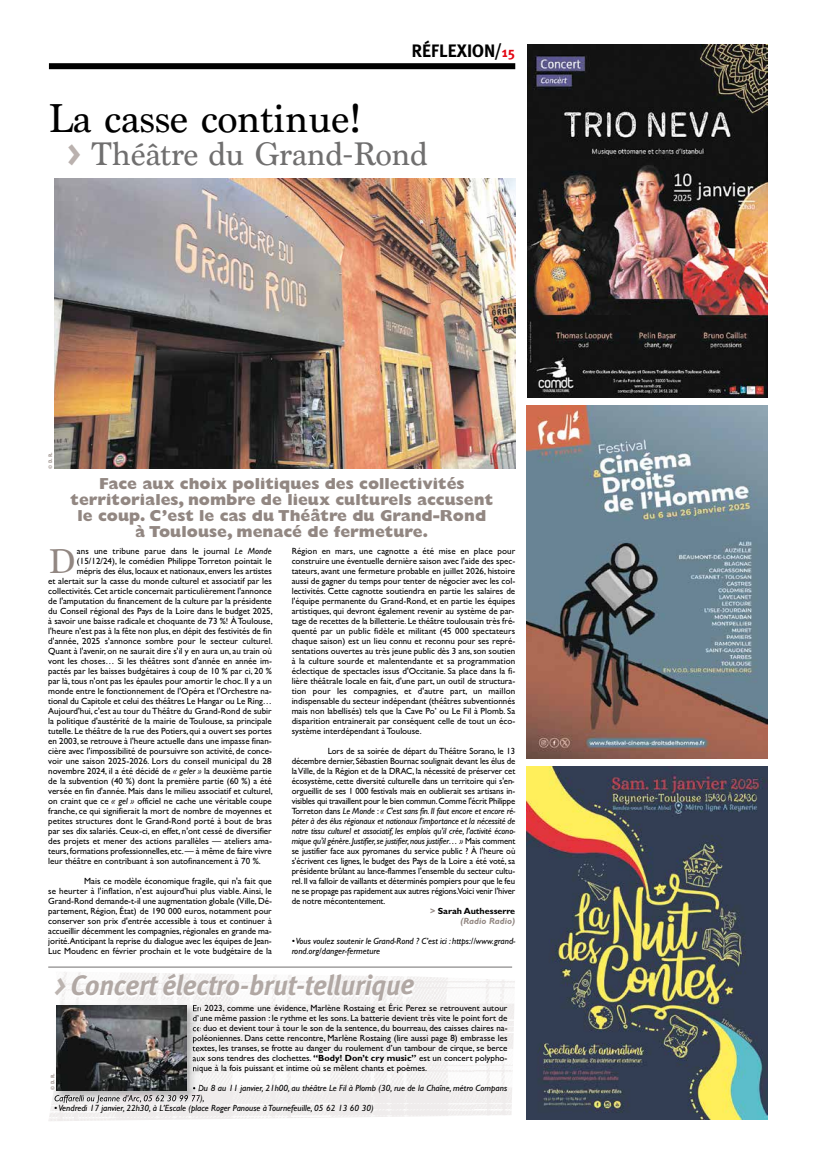
<style>
.page{position:relative;width:820px;height:1163px;background:#fff}
.page>*{position:absolute;margin:0;border:0;box-sizing:border-box;transform-origin:0 0}
.t1{font:42px "Marion";color:#000}
.t2{font:36px "Marion";color:#928782}
.t3{font:34px "Marion";color:#706f6f}
.t4{font:italic 28px "Meta Bold Lf";letter-spacing:-.01em;color:#b1a8a4}
.t5{font:italic 28px "Meta Bold Lf";color:#fff}
.t6{font:700 18px "Meta";color:#000}
.t7{font:800 16px/16px "Gill Sans";color:#928782;text-align:center}
.t8{font:9px/10px "Gill Sans";color:#000;text-align:justify}
.t9{font:italic 9px/10px "Gill Sans";letter-spacing:-.01em;color:#000}
.t10{font:9px "Gill Sans";letter-spacing:-.02em;color:#000}
.t11{font:700 9px "Gill Sans";color:#000}
.t12{font:italic 700 9px "Gill Sans";color:#928782}
.t13{font:900 5px "DIN";color:#a79d98}
.s1{font-size:14px;color:#e30613}
.s2{font-family:"Meta";font-weight:700;color:#bab1ae}
.s3{font-style:italic}
.s4{font-style:normal}
.s5{color:#928782}
.s6{font-weight:700}
</style>
<div class="page">
<div style="left:49px;top:63px;width:466px;height:6px;background:#000"></div>
<img style="left:54px;top:179px;width:461px;height:289px">
<hr style="left:48px;top:966px;width:464px;height:1px;background:#706f6f">
<img style="left:527px;top:44px;width:240px;height:353px">
<img style="left:526px;top:406px;width:241px;height:352px">
<img style="left:526px;top:766px;width:241px;height:353px">
<img style="left:48px;top:972px;width:467px;height:149px">
<img style="left:52px;top:1000px;width:147px;height:102px">
<img style="left:63px;top:1000px;width:136px;height:34px">
<svg style="left:192px;top:1004px;width:7px;height:67px"></svg>
<svg style="left:193px;top:1085px;width:6px;height:6px"></svg>
<img style="left:55px;top:1094px;width:144px;height:8px">
<img style="left:57px;top:1004px;width:129px;height:85px">
<h3 class="t6" style="left:411px;top:40px;width:105px">RÉFLEXION/<span class="s1">15</span></h3>
<h1 class="t1" style="left:48px;top:94px;width:315px">La casse continue!</h1>
<h3 class="t3" style="left:67px;top:134px;width:362px"><span class="s2">&gt;</span> Théâtre du Grand-Rond</h3>
<p class="t13" style="left:47px;top:468px;width:18px;rotate:-90deg">© D. R.</p>
<h3 class="t7" style="left:71px;top:476px;width:424px">Face aux choix politiques des collectivités territoriales, nombre de lieux culturels accusent le coup. C’est le cas du Théâtre du Grand-Rond à Toulouse, menacé de fermeture.</h3>
<p class="t8" style="left:77px;top:546px;width:196px">ans une tribune parue dans le journal <span class="s3">Le Monde</span></p>
<p class="t8" style="left:77px;top:556px;width:196px">(15/12/24), le comédien Philippe Torreton pointait le</p>
<p class="t8" style="left:77px;top:566px;width:196px">mépris des élus, locaux et nationaux, envers les artistes</p>
<p class="t8" style="left:48px;top:576px;width:225px">et alertait sur la casse du monde culturel et associatif par les</p>
<p class="t8" style="left:48px;top:586px;width:225px">collectivités. Cet article concernait particulièrement l'annonce</p>
<p class="t8" style="left:48px;top:596px;width:225px">de l'amputation du financement de la culture par la présidente</p>
<p class="t8" style="left:48px;top:606px;width:226px">du Conseil régional des Pays de la Loire dans le budget 2025,</p>
<p class="t8" style="left:48px;top:616px;width:226px">à savoir une baisse radicale et choquante de 73 %! À Toulouse,</p>
<p class="t8" style="left:48px;top:626px;width:225px">l'heure n'est pas à la fête non plus, en dépit des festivités de fin</p>
<p class="t8" style="left:48px;top:636px;width:226px">d'année, 2025 s'annonce sombre pour le secteur culturel.</p>
<p class="t8" style="left:48px;top:646px;width:225px">Quant à l'avenir, on ne saurait dire s'il y en aura un, au train où</p>
<p class="t8" style="left:48px;top:656px;width:225px">vont les choses… Si les théâtres sont d'année en année im-</p>
<p class="t8" style="left:48px;top:666px;width:225px">pactés par les baisses budgétaires à coup de 10 % par ci, 20 %</p>
<p class="t8" style="left:48px;top:676px;width:225px">par là, tous n'ont pas les épaules pour amortir le choc. Il y a un</p>
<p class="t8" style="left:48px;top:686px;width:225px">monde entre le fonctionnement de l'Opéra et l'Orchestre na-</p>
<p class="t8" style="left:48px;top:696px;width:225px">tional du Capitole et celui des théâtres Le Hangar ou Le Ring…</p>
<p class="t8" style="left:48px;top:706px;width:225px">Aujourd'hui, c'est au tour du Théâtre du Grand-Rond de subir</p>
<p class="t8" style="left:48px;top:716px;width:225px">la politique d'austérité de la mairie de Toulouse, sa principale</p>
<p class="t8" style="left:48px;top:726px;width:225px">tutelle. Le théâtre de la rue des Potiers, qui a ouvert ses portes</p>
<p class="t8" style="left:48px;top:736px;width:225px">en 2003, se retrouve à l'heure actuelle dans une impasse finan-</p>
<p class="t8" style="left:48px;top:746px;width:225px">cière avec l'impossibilité de poursuivre son activité, de conce-</p>
<p class="t8" style="left:48px;top:756px;width:225px">voir une saison 2025-2026. Lors du conseil municipal du 28</p>
<p class="t8" style="left:48px;top:766px;width:225px">novembre 2024, il a été décidé de <span class="s3">« geler »</span> la deuxième partie</p>
<p class="t8" style="left:48px;top:776px;width:225px">de la subvention (40 %) dont la première partie (60 %) a été</p>
<p class="t8" style="left:48px;top:786px;width:226px">versée en fin d'année. Mais dans le milieu associatif et culturel,</p>
<p class="t8" style="left:48px;top:796px;width:225px">on craint que ce <span class="s3">« gel »</span> officiel ne cache une véritable coupe</p>
<p class="t8" style="left:48px;top:806px;width:225px">franche, ce qui signifierait la mort de nombre de moyennes et</p>
<p class="t8" style="left:48px;top:816px;width:225px">petites structures dont le Grand-Rond porté à bout de bras</p>
<p class="t8" style="left:48px;top:826px;width:225px">par ses dix salariés. Ceux-ci, en effet, n'ont cessé de diversifier</p>
<p class="t8" style="left:48px;top:836px;width:225px">des projets et mener des actions parallèles — ateliers ama-</p>
<p class="t8" style="left:48px;top:846px;width:225px">teurs, formations professionnelles, etc. — à même de faire vivre</p>
<p class="t8" style="left:48px;top:856px;width:214px">leur théâtre en contribuant à son autofinancement à 70 %.</p>
<p class="t8" style="left:48px;top:876px;width:225px;text-indent:36px">Mais ce modèle économique fragile, qui n'a fait que se heurter à l'inflation, n'est aujourd'hui plus viable. Ainsi, le Grand-Rond demande-t-il une augmentation globale (Ville, Dé&shy;partement, Région, État) de 190 000 euros, notamment pour conserver son prix d'entrée accessible à tous et continuer à accueillir décemment les compagnies, régionales en grande ma&shy;jorité.Anticipant la reprise du dialogue avec les équipes de Jean-Luc Moudenc en février prochain et le vote budgétaire de la</p>
<h2 class="t2" style="left:48px;top:539px;width:29px">D</h2>
<p class="t8" style="left:291px;top:545px;width:225px">Région en mars, une cagnotte a été mise en place pour construire une éventuelle dernière saison avec l'aide des spec&shy;tateurs, avant une fermeture probable en juillet 2026, histoire aussi de gagner du temps pour tenter de négocier avec les col&shy;lectivités. Cette cagnotte soutiendra en partie les salaires de l'équipe permanente du Grand-Rond, et en partie les équipes artistiques, qui devront également revenir au système de par&shy;tage de recettes de la billetterie. Le théâtre toulousain très fré&shy;quenté par un public fidèle et militant (45 000 spectateurs chaque saison) est un lieu connu et reconnu pour ses repré&shy;sentations ouvertes au très jeune public dès 3 ans, son soutien à la culture sourde et malentendante et sa programmation éclectique de spectacles issus d'Occitanie. Sa place dans la fi&shy;lière théâtrale locale en fait, d'une part, un outil de structura&shy;tion pour les compagnies, et d'autre part, un maillon indispensable du secteur indépendant (théâtres subventionnés mais non labellisés) tels que la Cave Po’ ou Le Fil à Plomb. Sa disparition entrainerait par conséquent celle de tout un éco&shy;système interdépendant à Toulouse.</p>
<p class="t8" style="left:327px;top:746px;width:189px">Lors de sa soirée de départ du Théâtre Sorano, le 13</p>
<p class="t8" style="left:291px;top:756px;width:225px">décembre dernier, Sébastien Bournac soulignait devant les élus de</p>
<p class="t8" style="left:291px;top:766px;width:225px">la Ville, de la Région et de la DRAC, la nécessité de préserver cet</p>
<p class="t8" style="left:291px;top:776px;width:224px">écosystème, cette diversité culturelle dans un territoire qui s'en-</p>
<p class="t8" style="left:291px;top:786px;width:225px">orgueillit de ses 1 000 festivals mais en oublierait ses artisans in-</p>
<p class="t10" style="left:291px;top:795px;width:225px">visibles qui travaillent pour le bien commun. Comme l'écrit Philippe</p>
<p class="t9" style="left:291px;top:806px;width:225px"><span class="s4">Torreton dans</span> Le Monde <span class="s4">:</span> « C'est sans fin. Il faut encore et encore ré-</p>
<p class="t9" style="left:291px;top:816px;width:225px">péter à des élus régionaux et nationaux l'importance et la nécessité de</p>
<p class="t9" style="left:291px;top:826px;width:225px">notre tissu culturel et associatif, les emplois qu'il crée, l'activité écono-</p>
<p class="t9" style="left:291px;top:836px;width:225px">mique qu'il génère. Justifier, se justifier, nous justifier… » <span class="s4">Mais comment</span></p>
<p class="t8" style="left:291px;top:846px;width:225px">se justifier face aux pyromanes du service public ? À l'heure où</p>
<p class="t8" style="left:291px;top:856px;width:225px">s'écrivent ces lignes, le budget des Pays de la Loire a été voté, sa</p>
<p class="t8" style="left:291px;top:866px;width:225px">présidente brûlant au lance-flammes l'ensemble du secteur cultu-</p>
<p class="t8" style="left:291px;top:876px;width:225px">rel. Il va falloir de vaillants et déterminés pompiers pour que le feu</p>
<p class="t8" style="left:291px;top:886px;width:225px">ne se propage pas rapidement aux autres régions.Voici venir l'hiver</p>
<p class="t8" style="left:291px;top:896px;width:95px">de notre mécontentement.</p>
<p class="t11" style="left:430px;top:905px;width:87px"><span class="s5">&gt;</span> Sarah Authesserre</p>
<p class="t12" style="left:460px;top:915px;width:56px">(Radio Radio)</p>
<p class="t9" style="left:291px;top:936px;width:225px">• Vous voulez soutenir le Grand-Rond ? C’est ici : https://www.grand&shy;rond.org/danger-fermeture</p>
<h3 class="t5" style="left:55px;top:970px;width:12px">&gt;</h3>
<h3 class="t4" style="left:71px;top:968px;width:345px">Concert électro-brut-tellurique</h3>
<p class="t8" style="left:192px;top:1002px;width:316px">En 2023, comme une évidence, Marlène Rostaing et Éric Perez se retrouvent autour d’une même passion : le rythme et les sons. La batterie devient très vite le point fort de ce duo et devient tour à tour le son de la sentence, du bourreau, des caisses claires na&shy;poléoniennes. Dans cette rencontre, Marlène Rostaing (lire aussi page 8) embrasse les textes, les transes, se frotte au danger du roulement d’un tambour de cirque, se berce aux sons tendres des clochettes. <span class="s6">“Body! Don’t cry music”</span> est un concert polypho&shy;nique à la fois puissant et intime où se mêlent chants et poèmes.</p>
<p class="t9" style="left:192px;top:1083px;width:316px">• Du 8 au 11 janvier, 21h00, au théâtre Le Fil à Plomb (30, rue de la Chaîne, métro Compans</p>
<p class="t9" style="left:54px;top:1103px;width:321px">• Vendredi 17 janvier, 22h30, à L’Escale (place Roger Panouse à Tournefeuille, 05 62 13 60 30)</p>
<p class="t13" style="left:49px;top:1089px;width:18px;rotate:-90deg">© D. R.</p>
</div>
